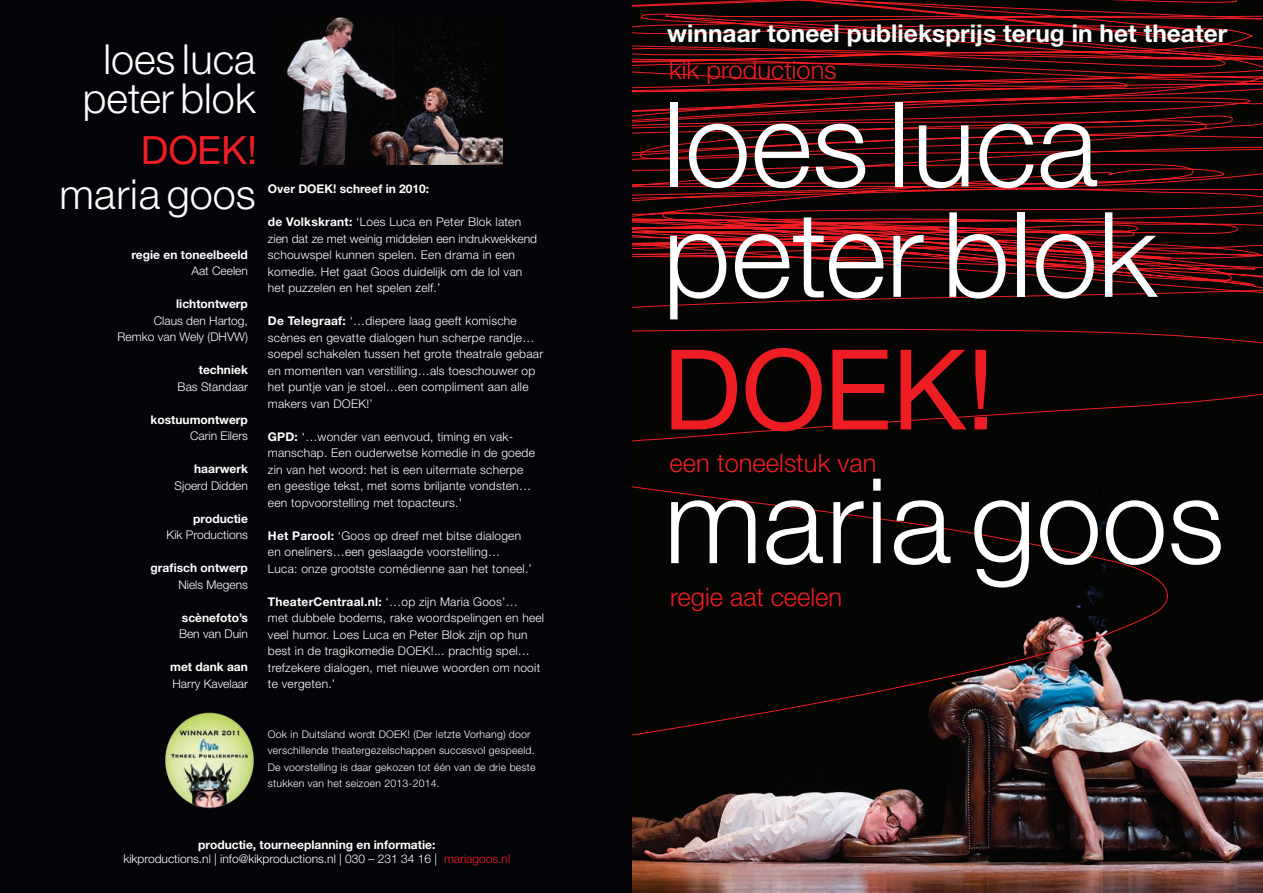
<style>
.page{position:relative;width:1263px;height:893px;background:#fff}
.page>*{position:absolute;margin:0;border:0;box-sizing:border-box;transform-origin:0 0}
.t1{font:300 118.35px/110.4px "Helvetica Neue LT Std";color:#fff}
.t2{font:111.45px "Helvetica Neue LT Std";color:#ee1d23}
.t3{font:300 41.4px/38.5px "Helvetica Neue LT Std";color:#fff;text-align:center}
.t4{font:39px "Helvetica Neue LT Std";color:#ee1d23}
.t5{font:300 25.5px "Helvetica Neue LT Std";color:#ee1d23}
.t6{font:700 24.45px "Helvetica Neue LT Std";color:#fff}
.t7{font:300 12px/16.5px "Helvetica Neue LT Std";letter-spacing:.02em;color:#fff}
.t8{font:300 12px/16.5px "Helvetica Neue LT Std";color:#fff;text-align:right}
.t9{font:700 12px "Helvetica Neue LT Std";color:#fff}
.t10{font:300 10.5px/16.5px "Helvetica Neue LT Std";letter-spacing:.02em;color:#fff}
.s1{font-weight:700}
.s2{color:#ee1d23}
</style>
<div class="page">
<img style="left:631px;top:745px;width:632px;height:148px">
<svg style="left:631px;top:0;width:632px;height:745px;background:#1f0c0c"></svg>
<div style="left:0;top:0;width:631px;height:893px;background:#050408"></div>
<img style="left:286px;top:17px;width:217px;height:147px">
<img style="left:165px;top:712px;width:89px;height:96px">
<h3 class="t3" style="left:83px;top:39px;width:174px">loes luca peter blok</h3>
<h3 class="t4" style="left:141px;top:127px;width:118px">DOEK!</h3>
<h3 class="t3" style="left:60px;top:174px;width:198px">maria goos</h3>
<p class="t9" style="left:131px;top:247px;width:118px">regie en toneelbeeld</p>
<p class="t8" style="left:191px;top:262px;width:58px">Aat Ceelen</p>
<p class="t9" style="left:176px;top:296px;width:73px">lichtontwerp</p>
<p class="t8" style="left:118px;top:312px;width:132px">Claus den Hartog,<br>Remko van Wely (DHVW)</p>
<p class="t9" style="left:199px;top:362px;width:51px">techniek</p>
<p class="t8" style="left:178px;top:378px;width:72px">Bas Standaar</p>
<p class="t9" style="left:151px;top:412px;width:99px">kostuumontwerp</p>
<p class="t8" style="left:190px;top:427px;width:59px">Carin Eilers</p>
<p class="t9" style="left:194px;top:461px;width:55px">haarwerk</p>
<p class="t8" style="left:175px;top:477px;width:75px">Sjoerd Didden</p>
<p class="t9" style="left:193px;top:511px;width:56px">productie</p>
<p class="t8" style="left:167px;top:526px;width:83px">Kik Productions</p>
<p class="t9" style="left:151px;top:560px;width:99px">grafisch ontwerp</p>
<p class="t8" style="left:178px;top:576px;width:71px">Niels Megens</p>
<p class="t9" style="left:182px;top:610px;width:68px">scènefoto’s</p>
<p class="t8" style="left:179px;top:625px;width:70px">Ben van Duin</p>
<p class="t9" style="left:170px;top:659px;width:79px">met dank aan</p>
<p class="t8" style="left:173px;top:675px;width:77px">Harry Kavelaar</p>
<p class="t9" style="left:268px;top:182px;width:163px">Over DOEK! schreef in 2010:</p>
<p class="t7" style="left:268px;top:214px;width:271px"><span class="s1">de Volkskrant:</span> ‘Loes Luca en Peter Blok laten zien dat ze met weinig middelen een indrukwekkend schouwspel kunnen spelen. Een drama in een komedie. Het gaat Goos duidelijk om de lol van het puzzelen en het spelen zelf.’</p>
<p class="t7" style="left:268px;top:313px;width:277px"><span class="s1">De Telegraaf:</span> ‘…diepere laag geeft komische scènes en gevatte dialogen hun scherpe randje… soepel schakelen tussen het grote theatrale gebaar en momenten van verstilling…als toeschouwer op het puntje van je stoel…een compliment aan alle makers van DOEK!’</p>
<p class="t7" style="left:268px;top:428px;width:269px"><span class="s1">GPD:</span> ‘…wonder van eenvoud, timing en vak&shy;manschap. Een ouderwetse komedie in de goede zin van het woord: het is een uitermate scherpe en geestige tekst, met soms briljante vondsten… een topvoorstelling met topacteurs.’</p>
<p class="t7" style="left:268px;top:527px;width:266px"><span class="s1">Het Parool:</span> ‘Goos op dreef met bitse dialogen en oneliners…een geslaagde voorstelling…<br>Luca: onze grootste comédienne aan het toneel.’</p>
<p class="t7" style="left:268px;top:593px;width:278px"><span class="s1">TheaterCentraal.nl:</span> ‘…op zijn Maria Goos’…<br>met dubbele bodems, rake woordspelingen en heel veel humor. Loes Luca en Peter Blok zijn op hun best in de tragikomedie DOEK!... prachtig spel… trefzekere dialogen, met nieuwe woorden om nooit te vergeten.’</p>
<p class="t10" style="left:268px;top:726px;width:269px">Ook in Duitsland wordt DOEK! (Der letzte Vorhang) door verschillende theatergezelschappen succesvol gespeeld.<br>De voorstelling is daar gekozen tot één van de drie beste stukken van het seizoen 2013-2014.</p>
<p class="t8" style="left:123px;top:837px;width:388px;line-height:14.4px;text-align:center"><span class="s1">productie, tourneeplanning en informatie:<br></span>kikproductions.nl | info@kikproductions.nl | 030 – 231 34 16 | <span class="s2">mariagoos.nl</span></p>
<h3 class="t6" style="left:667px;top:19px;width:562px">winnaar toneel publieksprijs terug in het theater</h3>
<h3 class="t5" style="left:669px;top:55px;width:169px">kik productions</h3>
<h1 class="t1" style="left:663px;top:87px;width:495px">loes luca peter blok</h1>
<h2 class="t2" style="left:663px;top:323px;width:334px">DOEK!</h2>
<h3 class="t5" style="left:670px;top:447px;width:208px">een toneelstuk van</h3>
<h1 class="t1" style="left:664px;top:463px;width:562px">maria goos</h1>
<h3 class="t5" style="left:670px;top:581px;width:173px">regie aat ceelen</h3>
</div>
